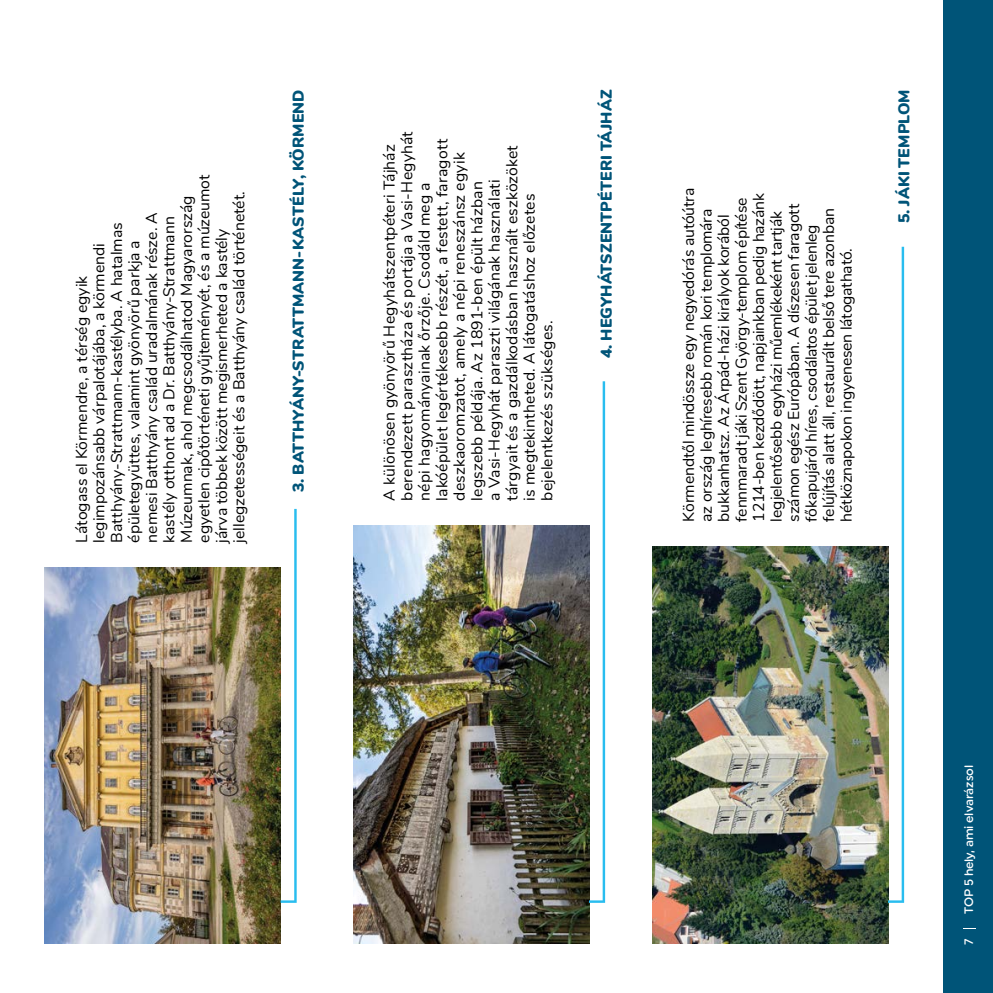
<style>
.page{position:relative;width:993px;height:993px;background:#fff}
.page>*{position:absolute;margin:0;border:0;box-sizing:border-box;transform-origin:0 0}
.t1{font:15.75px/17.5px "Nunito";color:#000}
.t2{font:900 15.75px "Nunito";color:#005478}
.t3{font:500 12.25px "Uniform Rnd";letter-spacing:-.005em;color:#fff}
</style>
<div class="page">
<div style="left:943px;top:0;width:49px;height:992px;background:#005478"></div>
<img style="left:45px;top:567px;width:235px;height:376px">
<svg style="left:280px;top:508px;width:16px;height:394px"></svg>
<img style="left:652px;top:546px;width:235px;height:397px">
<svg style="left:887px;top:247px;width:16px;height:655px"></svg>
<img style="left:353px;top:525px;width:235px;height:418px">
<svg style="left:588px;top:381px;width:17px;height:521px"></svg>
<p class="t1" style="left:72px;top:542px;width:369px;rotate:-90deg">Látogass el Körmendre, a térség egyik legimpozánsabb várpalotájába, a körmendi Batthyány-Strattmann-kastélyba. A hatalmas épületegyüttes, valamint gyönyörű parkja a<br>nemesi Batthyány család uradalmának része. A kastély otthont ad a Dr. Batthyány-Strattmann Múzeumnak, ahol megcsodálhatod Magyarország egyetlen cipőtörténeti gyűjteményét, és a múzeumot járva többek között megismerheted a kastély jellegzetességeit és a Batthyány család történetét.</p>
<p class="t2" style="left:286px;top:492px;width:404px;rotate:-90deg">3. BATTHYÁNY-STRATTMANN-KASTÉLY, KÖRMEND</p>
<p class="t2" style="left:594px;top:358px;width:270px;rotate:-90deg">4. HEGYHÁTSZENTPÉTERI TÁJHÁZ</p>
<p class="t2" style="left:892px;top:223px;width:135px;rotate:-90deg">5. JÁKI TEMPLOM</p>
<p class="t1" style="left:379px;top:500px;width:371px;rotate:-90deg">A különösen gyönyörű Hegyhátszentpéteri Tájház berendezett parasztháza és portája a Vasi-Hegyhát népi hagyományainak őrzője. Csodáld meg a lakóépület legértékesebb részét, a festett, faragott deszkaoromzatot, amely a népi reneszánsz egyik legszebb példája. Az 1891-ben épült házban<br>a Vasi-Hegyhát paraszti világának használati tárgyait és a gazdálkodásban használt eszközöket is megtekintheted. A látogatáshoz előzetes bejelentkezés szükséges.</p>
<p class="t1" style="left:679px;top:521px;width:335px;rotate:-90deg">Körmendtől mindössze egy negyedórás autóútra az ország leghíresebb román kori templomára bukkanhatsz. Az Árpád-házi királyok korából fennmaradt jáki Szent György-templom építése 1214-ben kezdődött, napjainkban pedig hazánk legjelentősebb egyházi műemlékeként tartják számon egész Európában. A díszesen faragott főkapujáról híres, csodálatos épület jelenleg felújítás alatt áll, restaurált belső tere azonban hétköznapokon ingyenesen látogatható.</p>
<p class="t3" style="left:961px;top:913px;width:150px;rotate:-90deg">TOP 5 hely, ami elvarázsol</p>
<p class="t3" style="left:961px;top:944px;width:8px;rotate:-90deg">7</p>
</div>
